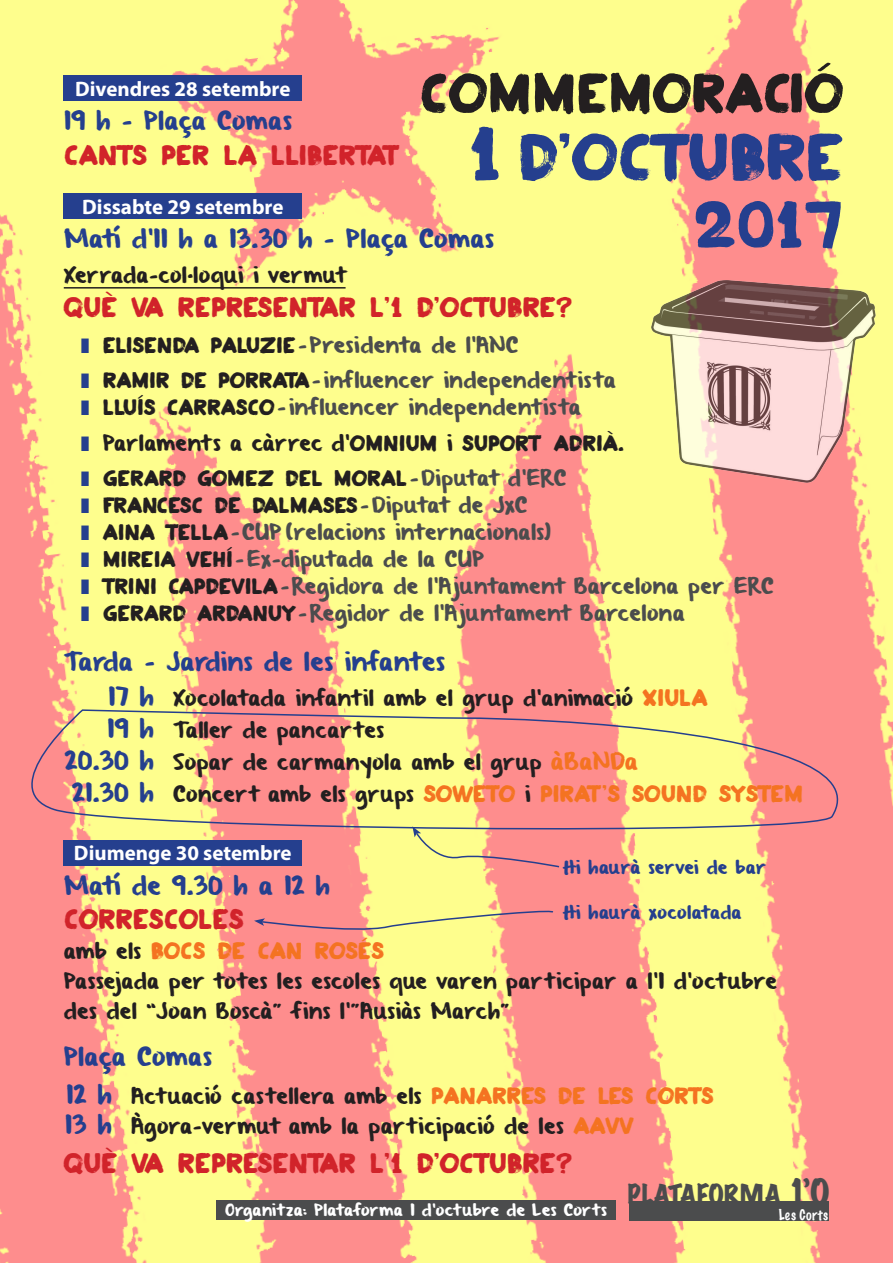
<style>
.page{position:relative;width:893px;height:1263px;background:#fff}
.page>*{position:absolute;margin:0;border:0;box-sizing:border-box;transform-origin:0 0}
.t1{font:66.75px "Plakkaat";color:#253f8e}
.t2{font:56.1px "Plakkaat";color:#231f20}
.t3{font:28.5px "Plakkaat";color:#d1232a}
.t4{font:expanded 24.9px "Marker Felt";color:#4b4c4d}
.t5{font:24px "Plakkaat";color:#f47321}
.t6{font:22.5px "Plakkaat";color:#231f20}
.t7{font:21px "From Where You Are";letter-spacing:.01em;color:#253f8e}
.t8{font:700 21px "Myriad Pro";color:#fff}
.t9{font:18px/30px "From Where You Are";letter-spacing:.02em;color:#231f20}
.t10{font:18px "From Where You Are";letter-spacing:.025em;color:#4b4c4d}
.t11{font:18px "From Where You Are";color:#231f20}
.t12{font:15px "From Where You Are";letter-spacing:.015em;color:#253f8e}
.t13{font:13.5px "From Where You Are";letter-spacing:.02em;color:#fff}
.t14{font:100 13.5px "Marker Felt";letter-spacing:.035em;color:#fff}
.s1{font-size:76.5px}
.s2{color:#253f8e}
.s3{font-family:"Plakkaat";font-size:22.5px;color:#231f20}
.s4{font-family:"Plakkaat";font-size:22.5px}
.s5{font-family:"From Where You Are";font-size:18px;color:#4b4c4d}
.s6{font-size:21px;color:#253f8e}
.s7{font-family:"Plakkaat";font-size:24px;color:#f47321}
.s8{font-size:19.5px;color:#f47321}
.s9{font-family:"From Where You Are";font-size:21px;color:#253f8e}
.s10{font-family:"From Where You Are";font-size:18px;color:#231f20}
.s11{font-size:31.5px}
</style>
<div class="page">
<img style="left:0;top:0;width:893px;height:1263px">
<div style="left:216px;top:1200px;width:400px;height:19px;background:#4b4c4d"></div>
<div style="left:64px;top:75px;width:238px;height:26px;background:#253f8e"></div>
<hr style="left:64px;top:287px;width:282px;height:2px;background:#231f20">
<div style="left:64px;top:193px;width:238px;height:26px;background:#253f8e"></div>
<div style="left:64px;top:840px;width:238px;height:25px;background:#253f8e"></div>
<svg style="left:412px;top:837px;width:148px;height:31px;background:#f3be8d"></svg>
<svg style="left:254px;top:908px;width:301px;height:26px;background:#f0b78d"></svg>
<img style="left:652px;top:281px;width:224px;height:201px">
<div style="left:629px;top:1201px;width:199px;height:19px;background:#4b4c4d"></div>
<svg style="left:0;top:709px;width:888px;height:128px;background:#f8bc8d"></svg>
<p class="t2" style="left:419px;top:58px;width:425px">COMMEMORACIÓ</p>
<p class="t1" style="left:469px;top:115px;width:376px"><span class="s1">1</span> D'OCTUBRE</p>
<p class="t1" style="left:694px;top:182px;width:151px">2017</p>
<p class="t8" style="left:75px;top:75px;width:217px">Divendres 28 setembre</p>
<p class="t7" style="left:64px;top:111px;width:230px">19 h - Plaça Comas</p>
<p class="t3" style="left:64px;top:137px;width:336px">CANTS PER LA LLIBERTAT</p>
<p class="t8" style="left:82px;top:193px;width:203px">Dissabte 29 setembre</p>
<p class="t7" style="left:64px;top:229px;width:432px">Matí d’11 h a 13.30 h - Plaça Comas</p>
<p class="t9" style="left:64px;top:262px;width:283px">Xerrada-col.loqui i vermut</p>
<p class="t3" style="left:64px;top:289px;width:510px">QUÈ VA REPRESENTAR L'1 D'OCTUBRE?</p>
<p class="t10" style="left:81px;top:336px;width:439px"><span class="s2">❚</span> <span class="s3">ELISENDA PALUZIE</span>-Presidenta de l’ANC</p>
<p class="t10" style="left:81px;top:371px;width:537px"><span class="s2">❚</span> <span class="s3">RAMIR DE PORRATA</span>-influencer independentista</p>
<p class="t10" style="left:81px;top:398px;width:502px"><span class="s2">❚</span> <span class="s3">LLUÍS CARRASCO</span>-influencer independentista</p>
<p class="t11" style="left:81px;top:434px;width:545px"><span class="s2">❚</span> Parlament s a càrrec d’<span class="s4">OMNIUM</span> i <span class="s4">SUPORT ADRIÀ</span>.</p>
<p class="t6" style="left:81px;top:464px;width:488px"><span class="s2">❚</span> GERARD GOMEZ DEL MORAL<span class="s5">-Diputat d’ERC</span></p>
<p class="t6" style="left:81px;top:491px;width:448px"><span class="s2">❚</span> FRANCESC DE DALMASES<span class="s5">-Diputat de JxC</span></p>
<p class="t10" style="left:81px;top:523px;width:472px"><span class="s2">❚</span> <span class="s3">AINA TELLA</span>-CUP (relacions internacionals)</p>
<p class="t10" style="left:81px;top:550px;width:405px"><span class="s2">❚</span> <span class="s3">MIREIA VEHÍ</span>-Ex-diputada de la CUP</p>
<p class="t10" style="left:81px;top:577px;width:695px"><span class="s2">❚</span> <span class="s3">TRINI CAPDEVILA</span>-Regidora de l‘A juntament Barcelona per ERC</p>
<p class="t10" style="left:81px;top:604px;width:606px"><span class="s2">❚</span> <span class="s3">GERARD ARDANUY</span>-Regidor de l’A juntament Barcelona</p>
<p class="t7" style="left:64px;top:652px;width:383px">Tarda - Jardins de les infantes</p>
<p class="t9" style="left:108px;top:684px;width:601px"><span class="s6">17 h</span> Xocolatada infantil amb el grup d’animació <span class="s7">XIULA</span></p>
<p class="t9" style="left:107px;top:717px;width:279px"><span class="s6">19 h</span> Taller de pancartes</p>
<p class="t9" style="left:64px;top:749px;width:575px"><span class="s6">20.30 h</span> Sopar de carmanyola amb el grup <span class="s8">àBaNDa</span></p>
<p class="t5" style="left:72px;top:779px;width:733px"><span class="s9">21.30 h</span> <span class="s10">Concert amb els grups</span> SOWETO <span class="s10">i</span> PIRAT 'S SOUND SYSTEM</p>
<p class="t8" style="left:74px;top:839px;width:219px">Diumenge 30 setembre</p>
<p class="t7" style="left:64px;top:875px;width:267px">Matí de 9.30 h a 12 h</p>
<p class="t3" style="left:64px;top:901px;width:181px">CORRESCOLES</p>
<p class="t5" style="left:64px;top:935px;width:322px"><span class="s10">amb els</span> BOCS DE CAN ROSÉS</p>
<p class="t9" style="left:64px;top:968px;width:715px">Passejada per totes les escoles que varen participar a l’1 d’octubre des del “Joan Boscà” fins l’”Ausiàs March”</p>
<p class="t7" style="left:64px;top:1046px;width:150px">Plaça Comas</p>
<p class="t9" style="left:66px;top:1083px;width:649px"><span class="s6">12 h</span> Act uació castellera amb els <span class="s7">PANARRES DE LES CORTS</span></p>
<p class="t9" style="left:65px;top:1113px;width:570px"><span class="s6">13 h</span> Àgora-vermut amb la participació de les <span class="s7">AAVV</span></p>
<p class="t3" style="left:64px;top:1145px;width:510px">QUÈ VA REPRESENTAR L'1 D'OCTUBRE?</p>
<p class="t12" style="left:562px;top:860px;width:205px">Hi haurà servei de bar</p>
<p class="t12" style="left:562px;top:905px;width:181px">Hi haurà xocolatada</p>
<p class="t13" style="left:225px;top:1203px;width:384px">Organit za: Plataforma 1 d’octubre de Les Cort s</p>
<p class="t4" style="left:628px;top:1175px;width:203px">PLATAFORMA <span class="s11">1’O</span></p>
<p class="t14" style="left:779px;top:1204px;width:51px">Les Corts</p>
</div>
